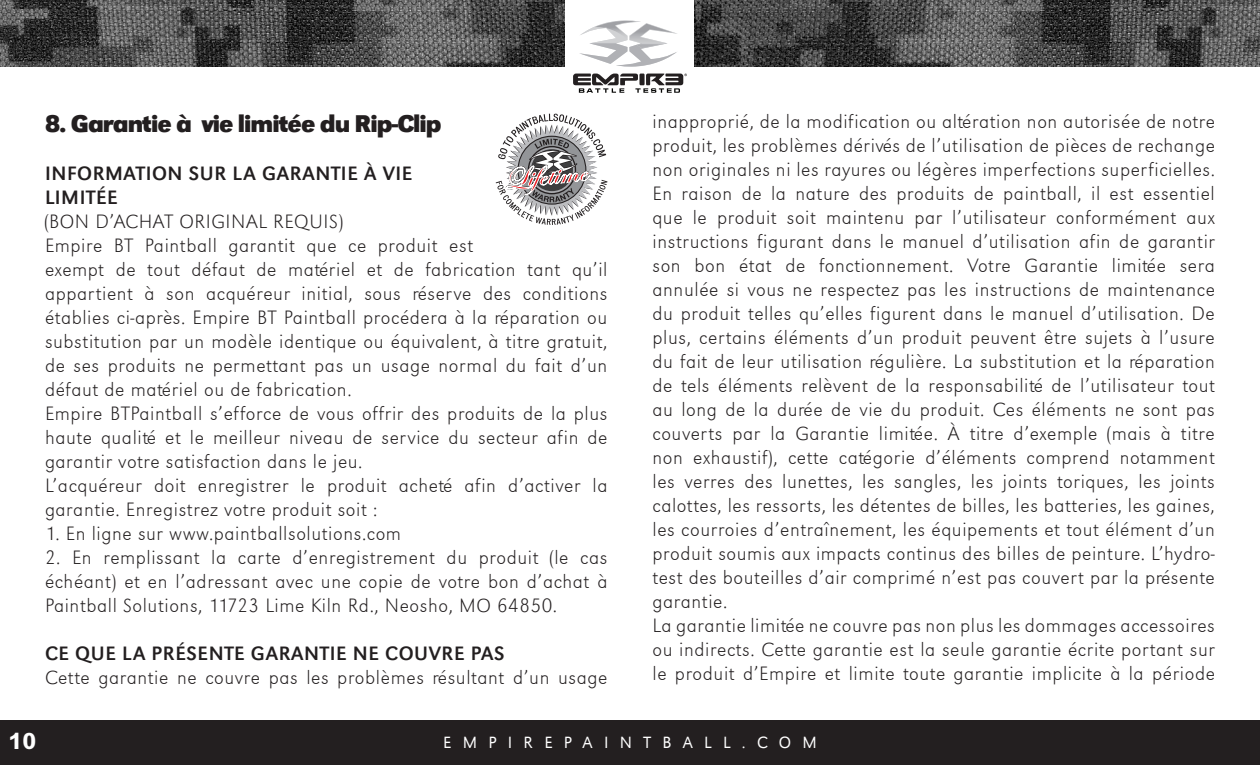
<style>
.page{position:relative;width:1260px;height:765px;background:#fff}
.page>*{position:absolute;margin:0;border:0;box-sizing:border-box;transform-origin:0 0}
.t1{font:700 25px "URW Grotesk T";letter-spacing:-.04em;color:#231f20}
.t2{font:800 22.5px "Arial";color:#fff}
.t3{font:20px/24px "URW Grotesk T Extr Ligh";letter-spacing:.03em;color:#231f20}
.t4{font:20px/24px "URW Grotesk T";letter-spacing:.03em;color:#231f20}
.t5{font:16.75px "URW Grotesk SCT Ligh";letter-spacing:.675em;color:#fff}
</style>
<div class="page">
<div style="left:0;top:720px;width:1260px;height:45px;background:#231f20"></div>
<img style="left:0;top:0;width:1260px;height:67px">
<div style="left:566px;top:0;width:128px;height:96px;background:#fff"></div>
<svg style="left:573px;top:20px;width:114px;height:73px"></svg>
<svg style="left:496px;top:114px;width:112px;height:111px"></svg>
<p class="t1" style="left:45px;top:109px;width:398px">8. Garantie à vie limitée du Rip-Clip</p>
<p class="t4" style="left:45px;top:161px;width:369px">INFORMATION SUR LA GARANTIE À VIE<br>LIMITÉE</p>
<p class="t3" style="left:45px;top:209px;width:564px">(BON D’ACHAT ORIGINAL REQUIS)<br>Empire BT Paintball garantit que ce produit est<br>exempt de tout défaut de matériel et de fabrication tant qu’il appartient à son acquéreur initial, sous réserve des conditions établies ci-après. Empire BT Paintball procédera à la réparation ou substitution par un modèle identique ou équivalent, à titre gratuit, de ses produits ne permettant pas un usage normal du fait d’un défaut de matériel ou de fabrication.<br>Empire BTPaintball s’efforce de vous offrir des produits de la plus haute qualité et le meilleur niveau de service du secteur afin de garantir votre satisfaction dans le jeu.<br>L’acquéreur doit enregistrer le produit acheté afin d’activer la garantie. Enregistrez votre produit soit :</p>
<p class="t3" style="left:45px;top:521px;width:358px">1. En ligne sur www.paintballsolutions.com</p>
<p class="t3" style="left:45px;top:545px;width:564px;text-align:justify">2. En remplissant la carte d’enregistrement du produit (le cas échéant) et en l’adressant avec une copie de votre bon d’achat à Paintball Solutions, 11723 Lime Kiln Rd., Neosho, MO 64850.</p>
<p class="t4" style="left:45px;top:641px;width:461px">CE QUE LA PRÉSENTE GARANTIE NE COUVRE PAS</p>
<p class="t3" style="left:45px;top:665px;width:564px">Cette garantie ne couvre pas les problèmes résultant d’un usage</p>
<p class="t3" style="left:652px;top:109px;width:564px">inapproprié, de la modification ou altération non autorisée de notre produit, les problèmes dérivés de l’utilisation de pièces de rechange non originales ni les rayures ou légères imperfections superficielles.<br>En raison de la nature des produits de paintball, il est essentiel que le produit soit maintenu par l’utilisateur conformément aux instructions figurant dans le manuel d’utilisation afin de garantir son bon état de fonctionnement. Votre Garantie limitée sera annulée si vous ne respectez pas les instructions de maintenance du produit telles qu’elles figurent dans le manuel d’utilisation. De plus, certains éléments d’un produit peuvent être sujets à l’usure du fait de leur utilisation régulière. La substitution et la réparation de tels éléments relèvent de la responsabilité de l’utilisateur tout au long de la durée de vie du produit. Ces éléments ne sont pas couverts par la Garantie limitée. À titre d’exemple (mais à titre non exhaustif), cette catégorie d’éléments comprend notamment les verres des lunettes, les sangles, les joints toriques, les joints calottes, les ressorts, les détentes de billes, les batteries, les gaines, les courroies d’entraînement, les équipements et tout élément d’un produit soumis aux impacts continus des billes de peinture. L’hydro&shy;test des bouteilles d’air comprimé n’est pas couvert par la présente garantie.<br>La garantie limitée ne couvre pas non plus les dommages accessoires ou indirects. Cette garantie est la seule garantie écrite portant sur le produit d’Empire et limite toute garantie implicite à la période</p>
<p class="t2" style="left:9px;top:727px;width:29px">10</p>
<p class="t5" style="left:443px;top:733px;width:375px">EMPIREPAINTBALL.COM</p>
</div>
